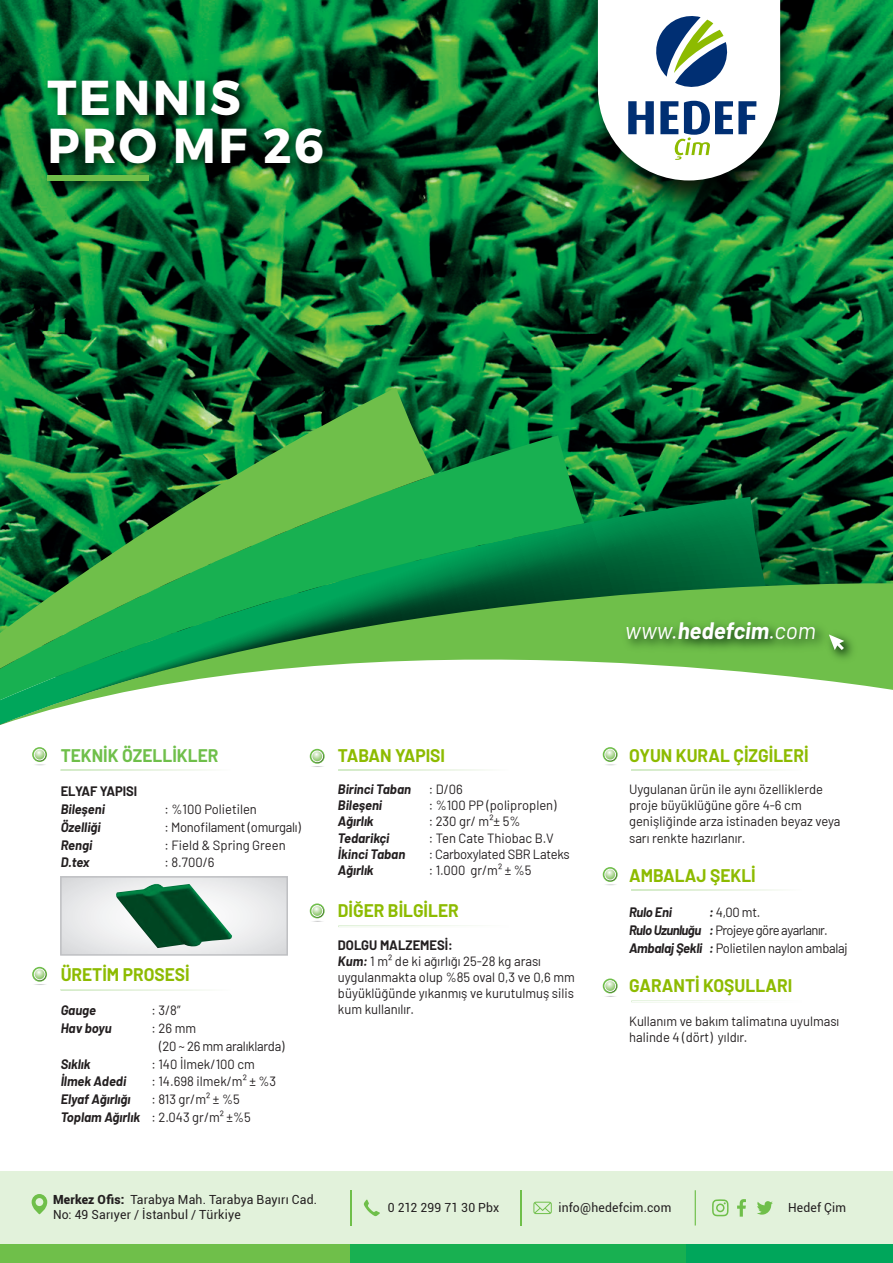
<style>
.page{position:relative;width:893px;height:1263px;background:#fff}
.page>*{position:absolute;margin:0;border:0;box-sizing:border-box;transform-origin:0 0}
.t1{font:700 49.05px/48.2px "Montserrat";letter-spacing:.05em;color:#fff}
.t2{font:italic 23.25px "Barlow";color:#fff}
.t3{font:700 17.85px "Barlow";color:#8dbb00}
.t4{font:700 17.85px "Barlow";color:#6fbf4a}
.t5{font:13.35px/16px "Barlow";color:#231f20}
.t6{font:italic 700 13.35px "Barlow";color:#231f20}
.t7{font:13.35px/17.9px "Barlow";letter-spacing:-.025em;color:#231f20}
.t8{font:13.35px/17.9px "Barlow";letter-spacing:-.02em;color:#231f20}
.t9{font:700 13.35px "Barlow";color:#231f20}
.t10{font:12.6px/14.7px "Roboto";letter-spacing:.015em;color:#231f20}
.s1{font-weight:700;font-style:italic}
.s2{font-weight:700}
.s3{font-weight:900}
</style>
<div class="page">
<img style="left:0;top:0;width:893px;height:423px">
<img style="left:554px;top:0;width:287px;height:255px">
<svg style="left:598px;top:0;width:182px;height:180px"></svg>
<svg style="left:435px;top:423px;width:458px;height:152px;background:#066030"></svg>
<svg style="left:435px;top:435px;width:149px;height:166px;background:#0c8c44"></svg>
<svg style="left:0;top:601px;width:893px;height:402px"></svg>
<svg style="left:0;top:388px;width:435px;height:282px;background:#2d9342"></svg>
<div style="left:0;top:1171px;width:893px;height:92px;background:#e2f2db"></div>
<div style="left:0;top:1245px;width:351px;height:18px;background:#6fbf4a"></div>
<div style="left:351px;top:1245px;width:350px;height:18px;background:#18b051"></div>
<div style="left:686px;top:1245px;width:207px;height:18px;background:#00a65b"></div>
<img style="left:39px;top:65px;width:304px;height:133px">
<div style="left:47px;top:175px;width:101px;height:5px;background:#6fbf4a"></div>
<svg style="left:32px;top:747px;width:15px;height:15px"></svg>
<svg style="left:32px;top:749px;width:15px;height:16px"></svg>
<div style="left:34px;top:749px;width:11px;height:11px;border:1px solid #fff;border-radius:50%"></div>
<hr style="left:61px;top:769px;width:170px;height:2px;background:#fff">
<svg style="left:310px;top:749px;width:15px;height:15px"></svg>
<svg style="left:310px;top:751px;width:15px;height:16px"></svg>
<div style="left:312px;top:751px;width:11px;height:11px;border:1px solid #fff;border-radius:50%"></div>
<hr style="left:338px;top:769px;width:170px;height:2px;background:#fff">
<svg style="left:310px;top:903px;width:15px;height:15px"></svg>
<svg style="left:310px;top:905px;width:15px;height:17px"></svg>
<div style="left:312px;top:905px;width:11px;height:12px;border:1px solid #fff;border-radius:50%"></div>
<hr style="left:338px;top:926px;width:170px;height:1px;background:#fff">
<svg style="left:603px;top:747px;width:15px;height:15px"></svg>
<svg style="left:603px;top:749px;width:15px;height:16px"></svg>
<div style="left:604px;top:749px;width:12px;height:11px;border:1px solid #fff;border-radius:50%"></div>
<hr style="left:631px;top:769px;width:170px;height:2px;background:#fff">
<svg style="left:603px;top:867px;width:15px;height:15px"></svg>
<svg style="left:603px;top:869px;width:15px;height:16px"></svg>
<div style="left:604px;top:869px;width:12px;height:11px;border:1px solid #fff;border-radius:50%"></div>
<hr style="left:631px;top:889px;width:170px;height:2px;background:#fff">
<svg style="left:603px;top:978px;width:15px;height:15px"></svg>
<div style="left:604px;top:980px;width:13px;height:12px;background:#98c483;border-radius:50%"></div>
<svg style="left:603px;top:981px;width:15px;height:16px"></svg>
<div style="left:604px;top:980px;width:12px;height:12px;border:1px solid #fff;border-radius:50%"></div>
<hr style="left:631px;top:1001px;width:170px;height:1px;background:#fff">
<img style="left:617px;top:611px;width:216px;height:51px">
<img style="left:820px;top:626px;width:41px;height:41px">
<svg style="left:829px;top:634px;width:15px;height:16px"></svg>
<svg style="left:32px;top:967px;width:15px;height:15px"></svg>
<svg style="left:32px;top:969px;width:15px;height:16px"></svg>
<div style="left:34px;top:969px;width:11px;height:11px;border:1px solid #fff;border-radius:50%"></div>
<hr style="left:61px;top:989px;width:170px;height:1px;background:#fff">
<div style="left:61px;top:877px;width:226px;height:78px;background:#e8e9ea"></div>
<div style="left:60px;top:876px;width:228px;height:80px;border:2px solid #bfc0c3"></div>
<img style="left:115px;top:884px;width:118px;height:64px">
<hr style="left:351px;top:1190px;width:1px;height:35px;background:#6fbf4a">
<hr style="left:695px;top:1190px;width:1px;height:35px;background:#6fbf4a">
<hr style="left:520px;top:1190px;width:2px;height:35px;background:#6fbf4a">
<svg style="left:32px;top:1194px;width:15px;height:20px"></svg>
<svg style="left:737px;top:1199px;width:9px;height:17px"></svg>
<svg style="left:757px;top:1201px;width:16px;height:14px"></svg>
<svg style="left:712px;top:1199px;width:17px;height:17px"></svg>
<svg style="left:364px;top:1199px;width:16px;height:17px"></svg>
<svg style="left:533px;top:1202px;width:19px;height:12px"></svg>
<h1 class="t1" style="left:47px;top:74px;width:278px">TENNIS<br>PRO MF 26</h1>
<h3 class="t4" style="left:61px;top:743px;width:159px">TEKNİK ÖZELLİKLER</h3>
<p class="t9" style="left:61px;top:781px;width:78px">ELYAF YAPISI</p>
<p class="t6" style="left:61px;top:799px;width:46px">Bileşeni</p>
<p class="t5" style="left:165px;top:800px;width:94px">: %100 Polietilen</p>
<p class="t6" style="left:61px;top:817px;width:42px">Özelliği</p>
<p class="t8" style="left:165px;top:817px;width:138px">: Monofilament (omurgalı)</p>
<p class="t6" style="left:61px;top:835px;width:33px">Rengi</p>
<p class="t5" style="left:165px;top:836px;width:123px">: Field &amp; Spring Green</p>
<p class="t6" style="left:61px;top:853px;width:31px">D.tex</p>
<p class="t5" style="left:165px;top:854px;width:52px">: 8.700/6</p>
<h3 class="t3" style="left:61px;top:961px;width:131px">ÜRETİM PROSESİ</h3>
<p class="t6" style="left:61px;top:1000px;width:37px">Gauge</p>
<p class="t5" style="left:151px;top:1001px;width:31px">: 3/8”</p>
<p class="t6" style="left:61px;top:1018px;width:53px">Hav boyu</p>
<p class="t8" style="left:159px;top:1018px;width:127px;text-indent:-8px">: 26 mm<br>(20 ~ 26 mm aralıklarda)</p>
<p class="t6" style="left:61px;top:1054px;width:31px">Sıklık</p>
<p class="t5" style="left:151px;top:1055px;width:105px">: 140 İlmek/100 cm</p>
<p class="t6" style="left:61px;top:1072px;width:67px">İlmek Adedi</p>
<p class="t5" style="left:151px;top:1072px;width:126px">: 14.698 ilmek/m² ± %3</p>
<p class="t6" style="left:61px;top:1089px;width:71px">Elyaf Ağırlığı</p>
<p class="t5" style="left:61px;top:1089px;width:192px;line-height:17.9px;text-indent:91px">: 813 gr/m² ± %5<br><span class="s1">Toplam Ağırlık</span> : 2.043 gr/m² ±%5</p>
<h3 class="t3" style="left:338px;top:743px;width:109px">TABAN YAPISI</h3>
<p class="t6" style="left:338px;top:780px;width:75px">Birinci Taban</p>
<p class="t5" style="left:429px;top:780px;width:36px">: D/06</p>
<p class="t6" style="left:338px;top:796px;width:46px">Bileşeni</p>
<p class="t5" style="left:429px;top:796px;width:129px">: %100 PP (poliproplen)</p>
<p class="t6" style="left:338px;top:812px;width:37px">Ağırlık</p>
<p class="t5" style="left:429px;top:813px;width:93px">: 230 gr/ m²± 5%</p>
<p class="t6" style="left:338px;top:828px;width:53px">Tedarikçi</p>
<p class="t5" style="left:429px;top:829px;width:127px">: Ten Cate Thiobac B.V</p>
<p class="t6" style="left:338px;top:844px;width:69px">İkinci Taban</p>
<p class="t8" style="left:429px;top:844px;width:143px">: Carboxylated SBR Lateks</p>
<p class="t6" style="left:338px;top:860px;width:37px">Ağırlık</p>
<p class="t5" style="left:429px;top:861px;width:104px">: 1.000 gr/m² ± %5</p>
<h3 class="t3" style="left:338px;top:898px;width:122px">DİĞER BİLGİLER</h3>
<p class="t5" style="left:338px;top:936px;width:238px"><span class="s2">DOLGU MALZEMESİ:<br></span><span class="s1">Kum:</span> 1 m² de ki ağırlığı 25-28 kg arası uygulanmakta olup %85 oval 0,3 ve 0,6 mm büyüklüğünde yıkanmış ve kurutulmuş silis kum kullanılır.</p>
<h2 class="t2" style="left:625px;top:614px;width:192px">www.<span class="s2">hedefcim</span>.com</h2>
<h3 class="t3" style="left:629px;top:743px;width:181px">OYUN KURAL ÇİZGİLERİ</h3>
<p class="t5" style="left:629px;top:780px;width:213px">Uygulanan ürün ile aynı özelliklerde proje büyüklüğüne göre 4-6 cm genişliğinde arza istinaden beyaz veya sarı renkte hazırlanır.</p>
<h3 class="t3" style="left:629px;top:862px;width:128px">AMBALAJ ŞEKLİ</h3>
<p class="t6" style="left:629px;top:903px;width:44px">Rulo Eni</p>
<p class="t7" style="left:629px;top:903px;width:220px;text-indent:80px"><span class="s1">:</span> 4,00 mt.<br><span class="s1">Rulo Uzunluğu :</span> Projeye göre ayarlanır.<br><span class="s1">Ambalaj Şekli :</span> Polietilen naylon ambalaj</p>
<h3 class="t3" style="left:629px;top:973px;width:165px">GARANTİ KOŞULLARI</h3>
<p class="t5" style="left:629px;top:1012px;width:212px">Kullanım ve bakım talimatına uyulması halinde 4 (dört) yıldır.</p>
<p class="t10" style="left:53px;top:1192px;width:266px"><span class="s3">Merkez Ofis:</span> Tarabya Mah. Tarabya Bayırı Cad.<br>No: 49 Sarıyer / İstanbul / Türkiye</p>
<p class="t10" style="left:388px;top:1199px;width:113px">0 212 299 71 30 Pbx</p>
<p class="t10" style="left:558px;top:1199px;width:114px">info@hedefcim.com</p>
<p class="t10" style="left:788px;top:1199px;width:60px">Hedef Çim</p>
</div>
